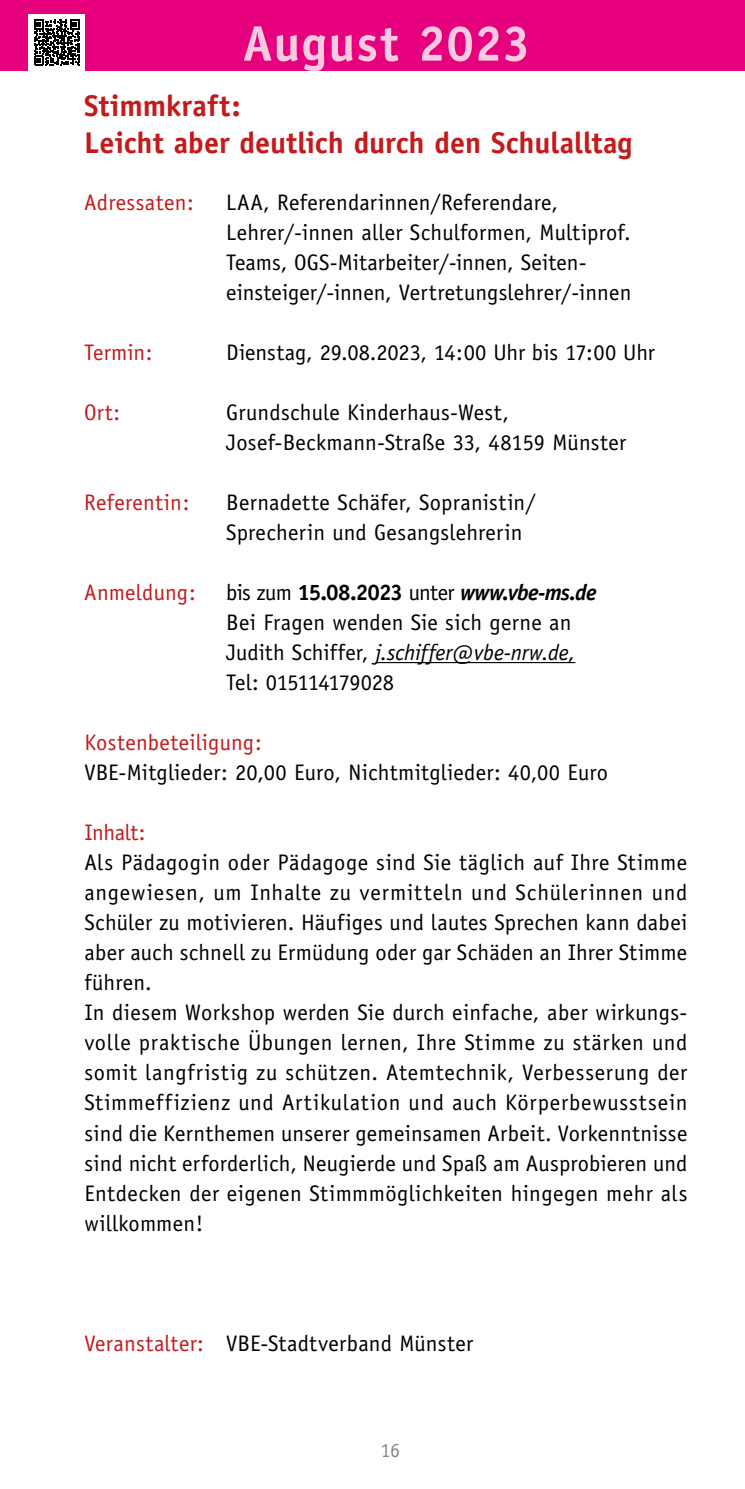
<style>
.page{position:relative;width:745px;height:1489px;background:#fff}
.page>*{position:absolute;margin:0;border:0;box-sizing:border-box;transform-origin:0 0}
.t1{font:700 50px "Officina Sans";letter-spacing:.02em;color:#f8c9df}
.t2{font:700 30px/37.5px "Officina Sans";color:#c51a1b}
.t3{font:22.5px/30px "Officina Sans";letter-spacing:.015em;color:#000}
.t4{font:22.5px "Officina Sans";letter-spacing:.01em;color:#c51a1b}
.t5{font:22.5px "Officina Sans";letter-spacing:-.005em;color:#000}
.t6{font:20px "Officina Sans";color:#878787}
.s1{font-weight:700}
.s2{font-weight:700;font-style:italic}
.s3{font-style:italic}
.s4{color:#c51a1b}
</style>
<div class="page">
<hr style="left:375px;top:662px;width:200px;height:1px;background:#000">
<div style="left:0;top:0;width:744px;height:71px;background:#e6007d"></div>
<div style="left:28px;top:14px;width:57px;height:57px;background:#fff"></div>
<svg style="left:34px;top:20px;width:46px;height:45px"></svg>
<h1 class="t1" style="left:243px;top:12px;width:289px">August 2023</h1>
<h2 class="t2" style="left:84px;top:86px;width:549px">Stimmkraft:<br>Leicht aber deutlich durch den Schulalltag</h2>
<p class="t4" style="left:84px;top:189px;width:111px">Adressaten:</p>
<p class="t3" style="left:226px;top:187px;width:406px">LAA, Referendarinnen/Referendare, Lehrer/-innen aller Schulformen, Multiprof.<br>Teams, OGS-Mitarbeiter/-innen, Seiten&shy;einsteiger/-innen, Vertretungslehrer/-innen</p>
<p class="t4" style="left:84px;top:339px;width:70px">Termin:</p>
<p class="t5" style="left:226px;top:339px;width:430px">Dienstag, 29.08.2023, 14:00 Uhr bis 17:00 Uhr</p>
<p class="t4" style="left:84px;top:399px;width:37px">Ort:</p>
<p class="t3" style="left:226px;top:397px;width:401px">Grundschule Kinderhaus-West,<br>Josef-Beckmann-Straße 33, 48159 Münster</p>
<p class="t4" style="left:84px;top:489px;width:106px">Referentin:</p>
<p class="t3" style="left:226px;top:487px;width:310px">Bernadette Schäfer, Sopranistin/<br>Sprecherin und Gesangslehrerin</p>
<p class="t4" style="left:84px;top:579px;width:113px">Anmeldung:</p>
<p class="t3" style="left:226px;top:577px;width:371px">bis zum <span class="s1">15.08.2023</span> unter <span class="s2">www.vbe-ms.de </span>Bei Fragen wenden Sie sich gerne an Judith Schiffer, <span class="s3">j.schiffer@vbe-nrw.de, </span>Tel: 015114179028</p>
<p class="t4" style="left:84px;top:729px;width:179px">Kostenbeteiligung:</p>
<p class="t3" style="left:84px;top:757px;width:525px">VBE-Mitglieder: 20,00 Euro, Nichtmitglieder: 40,00 Euro</p>
<p class="t4" style="left:84px;top:819px;width:63px">Inhalt:</p>
<p class="t3" style="left:84px;top:847px;width:604px">Als Pädagogin oder Pädagoge sind Sie täglich auf Ihre Stimme angewiesen, um Inhalte zu vermitteln und Schülerinnen und Schüler zu motivieren. Häufiges und lautes Sprechen kann dabei aber auch schnell zu Ermüdung oder gar Schäden an Ihrer Stimme führen.<br>In diesem Workshop werden Sie durch einfache, aber wirkungs&shy;volle praktische Übungen lernen, Ihre Stimme zu stärken und somit langfristig zu schützen. Atemtechnik, Verbesserung der Stimmeffizienz und Artikulation und auch Körperbewusstsein sind die Kernthemen unserer gemeinsamen Arbeit. Vorkenntnisse sind nicht erforderlich, Neugierde und Spaß am Ausprobieren und Entdecken der eigenen Stimmmöglichkeiten hingegen mehr als willkommen!</p>
<p class="t3" style="left:84px;top:1327px;width:390px"><span class="s4">Veranstalter:</span> VBE-Stadtverband Münster</p>
<p class="t6" style="left:380px;top:1438px;width:21px">16</p>
</div>
